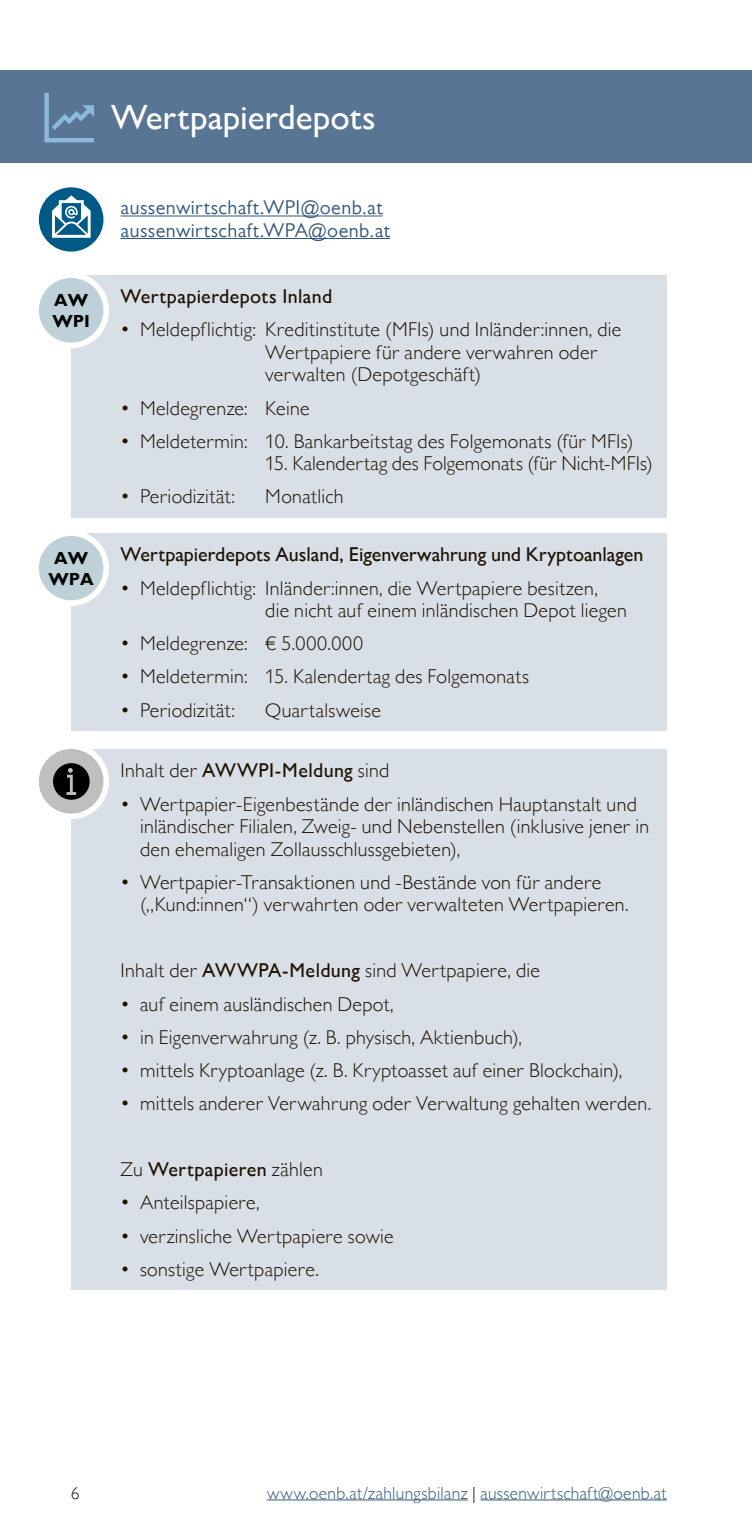
<style>
.page{position:relative;width:752px;height:1531px;background:#fff}
.page>*{position:absolute;margin:0;border:0;box-sizing:border-box;transform-origin:0 0}
.t1{font:500 35px "Gill Sans MT Pro";letter-spacing:.005em;color:#fff}
.t2{font:300 20px/22.5px "Gill Sans MT Pro";letter-spacing:.015em;color:#1d1100}
.t3{font:500 20px "Gill Sans MT Pro";letter-spacing:.005em;color:#1d1100}
.t4{font:20px/22.5px "Gill Sans MT Pro";letter-spacing:.02em;color:#32577a}
.t5{font:300 17.5px "Gill Sans MT Pro";letter-spacing:.02em;color:#32577a}
.t6{font:700 17.5px/21px "Gill Sans";color:#000}
.t7{font:300 17.5px "Gill Sans MT Pro";color:#1d1100}
.s1{font-family:"Quicksand";font-weight:400}
.s2{font-weight:500}
.s3{font-weight:300}
.s4{color:#1d1100}
</style>
<div class="page">
<div style="left:0;top:71px;width:751px;height:92px;background:#587694"></div>
<hr style="left:120px;top:215px;width:262px;height:1px;background:#32577a">
<hr style="left:120px;top:238px;width:270px;height:1px;background:#32577a">
<div style="left:71px;top:275px;width:595px;height:242px;background:#d9dfe7"></div>
<div style="left:71px;top:534px;width:595px;height:197px;background:#d9dfe7"></div>
<div style="left:71px;top:749px;width:595px;height:541px;background:#d9dfe7"></div>
<svg style="left:36px;top:184px;width:70px;height:70px;background:#28749a"></svg>
<div style="left:33px;top:182px;width:76px;height:75px;border:6px solid #fff;border-radius:50%"></div>
<svg style="left:52px;top:195px;width:39px;height:43px"></svg>
<hr style="left:751px;top:71px;width:1px;height:92px;background:#587694">
<div style="left:36px;top:275px;width:70px;height:70px;background:#bed0d8;border-radius:50%"></div>
<div style="left:33px;top:272px;width:76px;height:76px;border:6px solid #fff;border-radius:50%"></div>
<div style="left:36px;top:533px;width:70px;height:70px;background:#bed0d8;border-radius:50%"></div>
<div style="left:33px;top:530px;width:76px;height:76px;border:6px solid #fff;border-radius:50%"></div>
<svg style="left:36px;top:746px;width:70px;height:70px;background:#c7c7c7"></svg>
<div style="left:33px;top:743px;width:76px;height:76px;border:6px solid #fff;border-radius:50%"></div>
<svg style="left:53px;top:763px;width:37px;height:37px"></svg>
<svg style="left:44px;top:93px;width:50px;height:49px"></svg>
<hr style="left:267px;top:1499px;width:200px;height:1px;background:#32577a">
<hr style="left:480px;top:1499px;width:186px;height:1px;background:#32577a">
<h1 class="t1" style="left:111px;top:96px;width:266px">Wertpapierdepots</h1>
<p class="t6" style="left:52px;top:290px;width:39px">AW<br>WPI</p>
<p class="t6" style="left:48px;top:548px;width:47px;text-align:center">AW<br>WPA</p>
<p class="t4" style="left:120px;top:196px;width:271px">aussenwirtschaft.WPI@oenb.at aussenwirtschaft.WPA@oenb.at</p>
<p class="t3" style="left:120px;top:285px;width:213px">Wertpapierdepots Inland</p>
<p class="t2" style="left:265px;top:318px;width:357px;text-indent:-145px"><span class="s1">•</span> Meldepflichtig: Kreditinstitute (MFIs) und Inländer:innen, die<br>Wertpapiere für andere verwahren oder verwalten (Depotgeschäft)</p>
<p class="t2" style="left:120px;top:396px;width:190px"><span class="s1">•</span> Meldegrenze: Keine</p>
<p class="t2" style="left:120px;top:429px;width:514px"><span class="s1">•</span> Meldetermin: 10. Bankarbeitstag des Folgemonats (für MFIs)</p>
<p class="t2" style="left:265px;top:452px;width:388px">15. Kalendertag des Folgemonats (für Nicht-MFIs)</p>
<p class="t2" style="left:120px;top:485px;width:116px"><span class="s1">•</span> Periodizität:</p>
<p class="t2" style="left:265px;top:485px;width:80px">Monatlich</p>
<p class="t3" style="left:120px;top:543px;width:524px">Wertpapierdepots Ausland, Eigenverwahrung und Kryptoanlagen</p>
<p class="t2" style="left:265px;top:576px;width:363px;text-indent:-145px"><span class="s1">•</span> Meldepflichtig: Inländer:innen, die Wertpapiere besitzen,<br>die nicht auf einem inländischen Depot liegen</p>
<p class="t2" style="left:120px;top:632px;width:244px"><span class="s1">•</span> Meldegrenze: € 5.000.000</p>
<p class="t2" style="left:120px;top:665px;width:409px"><span class="s1">•</span> Meldetermin: 15. Kalendertag des Folgemonats</p>
<p class="t2" style="left:120px;top:698px;width:116px"><span class="s1">•</span> Periodizität:</p>
<p class="t2" style="left:265px;top:698px;width:117px">Quartalsweise</p>
<p class="t2" style="left:120px;top:759px;width:270px">Inhalt der <span class="s2">AWWPI-Meldung</span> sind</p>
<p class="t2" style="left:140px;top:792px;width:510px;text-indent:-19px"><span class="s1">•</span> Wertpapier-Eigenbestände der inländischen Hauptanstalt und inländischer Filialen, Zweig- und Nebenstellen (inklusive jener in den ehemaligen Zollausschlussgebieten),</p>
<p class="t2" style="left:140px;top:870px;width:490px;text-indent:-19px"><span class="s1">•</span> Wertpapier-Transaktionen und -Bestände von für andere („Kund:innen“) verwahrten oder verwalteten Wertpapieren.</p>
<p class="t2" style="left:120px;top:959px;width:421px">Inhalt der <span class="s2">AWWPA-Meldung</span> sind Wertpapiere, die</p>
<p class="t2" style="left:120px;top:992px;width:274px"><span class="s1">•</span> auf einem ausländischen Depot,</p>
<p class="t2" style="left:120px;top:1025px;width:403px"><span class="s1">•</span> in Eigenverwahrung (z. B. physisch, Aktienbuch),</p>
<p class="t2" style="left:120px;top:1058px;width:503px"><span class="s1">•</span> mittels Kryptoanlage (z. B. Kryptoasset auf einer Blockchain),</p>
<p class="t2" style="left:120px;top:1091px;width:532px"><span class="s1">•</span> mittels anderer Verwahrung oder Verwaltung gehalten werden.</p>
<p class="t3" style="left:120px;top:1157px;width:204px"><span class="s3">Zu</span> Wertpapieren <span class="s3">zählen</span></p>
<p class="t2" style="left:120px;top:1191px;width:141px"><span class="s1">•</span> Anteilspapiere,</p>
<p class="t2" style="left:120px;top:1224px;width:274px"><span class="s1">•</span> verzinsliche Wertpapiere sowie</p>
<p class="t2" style="left:120px;top:1257px;width:200px"><span class="s1">•</span> sonstige Wertpapiere.</p>
<p class="t7" style="left:71px;top:1482px;width:10px">6</p>
<p class="t5" style="left:267px;top:1482px;width:401px">www.oenb.at/zahlungsbilanz <span class="s4">|</span> aussenwirtschaft@oenb.at</p>
</div>
